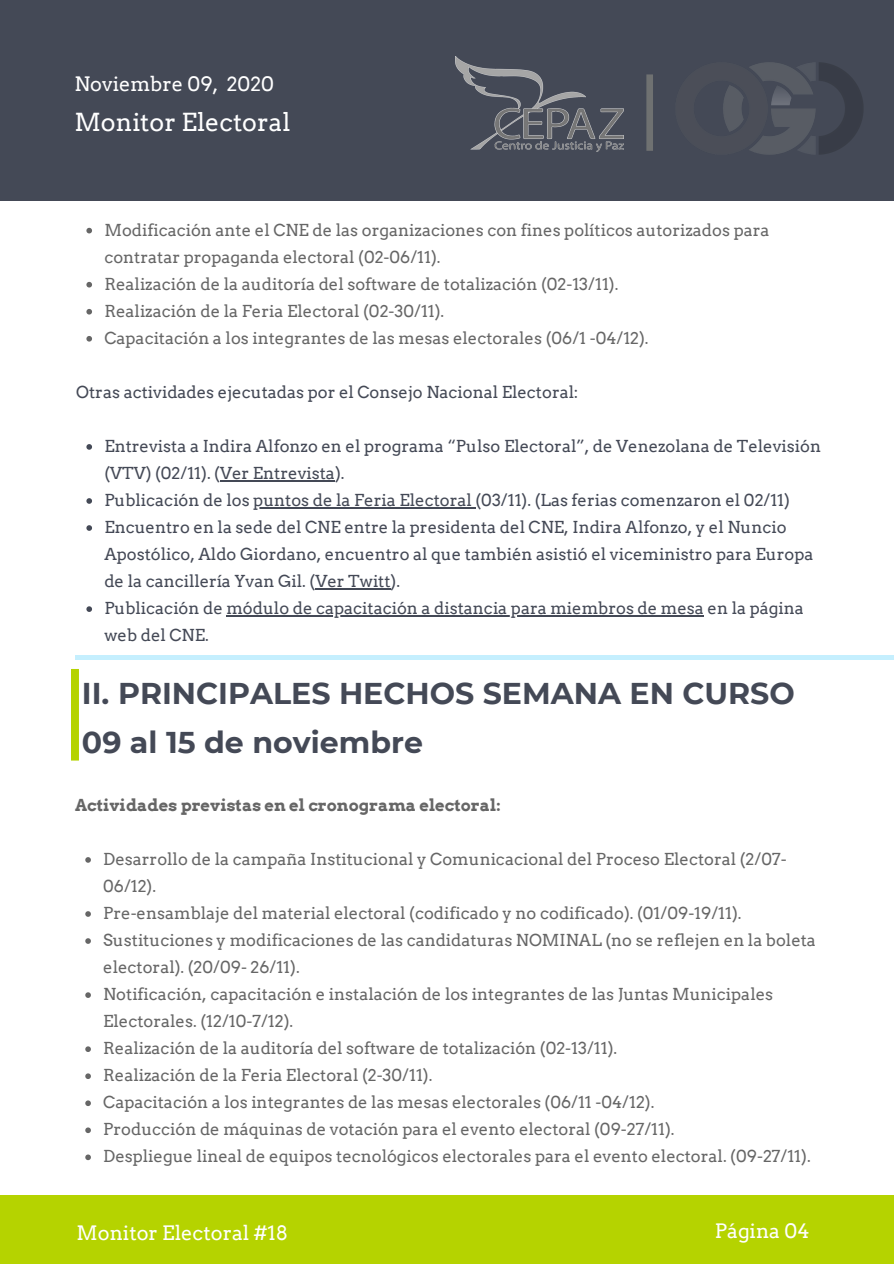
<style>
.page{position:relative;width:894px;height:1264px;background:#fff}
.page>*{position:absolute;margin:0;border:0;box-sizing:border-box;transform-origin:0 0}
.t1{font:700 30px/49.5px "Montserrat";color:#444956}
.t2{font:24.9px "Arvo";color:#fff}
.t3{font:19.8px "Arvo";color:#fff}
.t4{font:16.5px/27px "Arvo";color:#666}
.t5{font:16.5px/27px "Arvo";color:#444956}
.t6{font:700 16.5px "Arvo";color:#666}
</style>
<div class="page">
<div style="left:0;top:0;width:893px;height:200px;background:#444956"></div>
<div style="left:0;top:1195px;width:893px;height:68px;background:#b5d300"></div>
<svg style="left:86px;top:228px;width:6px;height:5px"></svg>
<svg style="left:86px;top:282px;width:6px;height:5px"></svg>
<svg style="left:86px;top:309px;width:6px;height:5px"></svg>
<svg style="left:86px;top:336px;width:6px;height:5px"></svg>
<svg style="left:86px;top:444px;width:6px;height:6px"></svg>
<hr style="left:220px;top:480px;width:115px;height:1px;background:#444956">
<svg style="left:86px;top:498px;width:6px;height:6px"></svg>
<hr style="left:253px;top:507px;width:222px;height:1px;background:#444956">
<svg style="left:86px;top:525px;width:6px;height:6px"></svg>
<hr style="left:315px;top:588px;width:75px;height:1px;background:#444956">
<svg style="left:86px;top:606px;width:6px;height:6px"></svg>
<hr style="left:226px;top:615px;width:477px;height:1px;background:#444956">
<img style="left:652px;top:62px;width:211px;height:93px">
<img style="left:455px;top:57px;width:168px;height:95px">
<svg style="left:646px;top:74px;width:6px;height:77px"></svg>
<hr style="left:75px;top:656px;width:818px;height:3px;background:#00bcfb">
<svg style="left:85px;top:857px;width:6px;height:5px"></svg>
<svg style="left:85px;top:911px;width:6px;height:5px"></svg>
<svg style="left:85px;top:938px;width:6px;height:5px"></svg>
<svg style="left:85px;top:992px;width:6px;height:5px"></svg>
<svg style="left:85px;top:1046px;width:6px;height:5px"></svg>
<svg style="left:85px;top:1073px;width:6px;height:6px"></svg>
<svg style="left:85px;top:1100px;width:6px;height:6px"></svg>
<svg style="left:85px;top:1127px;width:6px;height:6px"></svg>
<svg style="left:85px;top:1154px;width:6px;height:6px"></svg>
<svg style="left:71px;top:669px;width:8px;height:91px"></svg>
<p class="t3" style="left:74px;top:72px;width:201px">Noviembre 09, 2020</p>
<h2 class="t2" style="left:74px;top:107px;width:217px">Monitor Electoral</h2>
<p class="t4" style="left:104px;top:216px;width:666px">Modificación ante el CNE de las organizaciones con fines políticos autorizados para contratar propaganda electoral (02-06/11).<br>Realización de la auditoría del software de totalización (02-13/11).<br>Realización de la Feria Electoral (02-30/11).<br>Capacitación a los integrantes de las mesas electorales (06/1 -04/12).</p>
<p class="t5" style="left:76px;top:378px;width:503px">Otras actividades ejecutadas por el Consejo Nacional Electoral:</p>
<p class="t5" style="left:104px;top:432px;width:718px">Entrevista a Indira Alfonzo en el programa “Pulso Electoral”, de Venezolana de Televisión (VTV) (02/11). (Ver Entrevista).<br>Publicación de los puntos de la Feria Electoral (03/11). (Las ferias comenzaron el 02/11)<br>Encuentro en la sede del CNE entre la presidenta del CNE, Indira Alfonzo, y el Nuncio Apostólico, Aldo Giordano, encuentro al que también asistió el viceministro para Europa de la cancillería Yvan Gil. (Ver Twitt).<br>Publicación de módulo de capacitación a distancia para miembros de mesa en la página web del CNE.</p>
<h1 class="t1" style="left:82px;top:668px;width:714px">II. PRINCIPALES HECHOS SEMANA EN CURSO<br>09 al 15 de noviembre</h1>
<p class="t6" style="left:75px;top:795px;width:427px">Actividades previstas en el cronograma electoral:</p>
<p class="t4" style="left:103px;top:845px;width:714px">Desarrollo de la campaña Institucional y Comunicacional del Proceso Electoral (2/07- 06/12).<br>Pre-ensamblaje del material electoral (codificado y no codificado). (01/09-19/11).<br>Sustituciones y modificaciones de las candidaturas NOMINAL (no se reflejen en la boleta electoral). (20/09- 26/11).<br>Notificación, capacitación e instalación de los integrantes de las Juntas Municipales Electorales. (12/10-7/12).<br>Realización de la auditoría del software de totalización (02-13/11).<br>Realización de la Feria Electoral (2-30/11).<br>Capacitación a los integrantes de las mesas electorales (06/11 -04/12).<br>Producción de máquinas de votación para el evento electoral (09-27/11).<br>Despliegue lineal de equipos tecnológicos electorales para el evento electoral. (09-27/11).</p>
<p class="t3" style="left:77px;top:1220px;width:213px">Monitor Electoral #18</p>
<p class="t3" style="left:714px;top:1218px;width:96px">Página 04</p>
</div>
